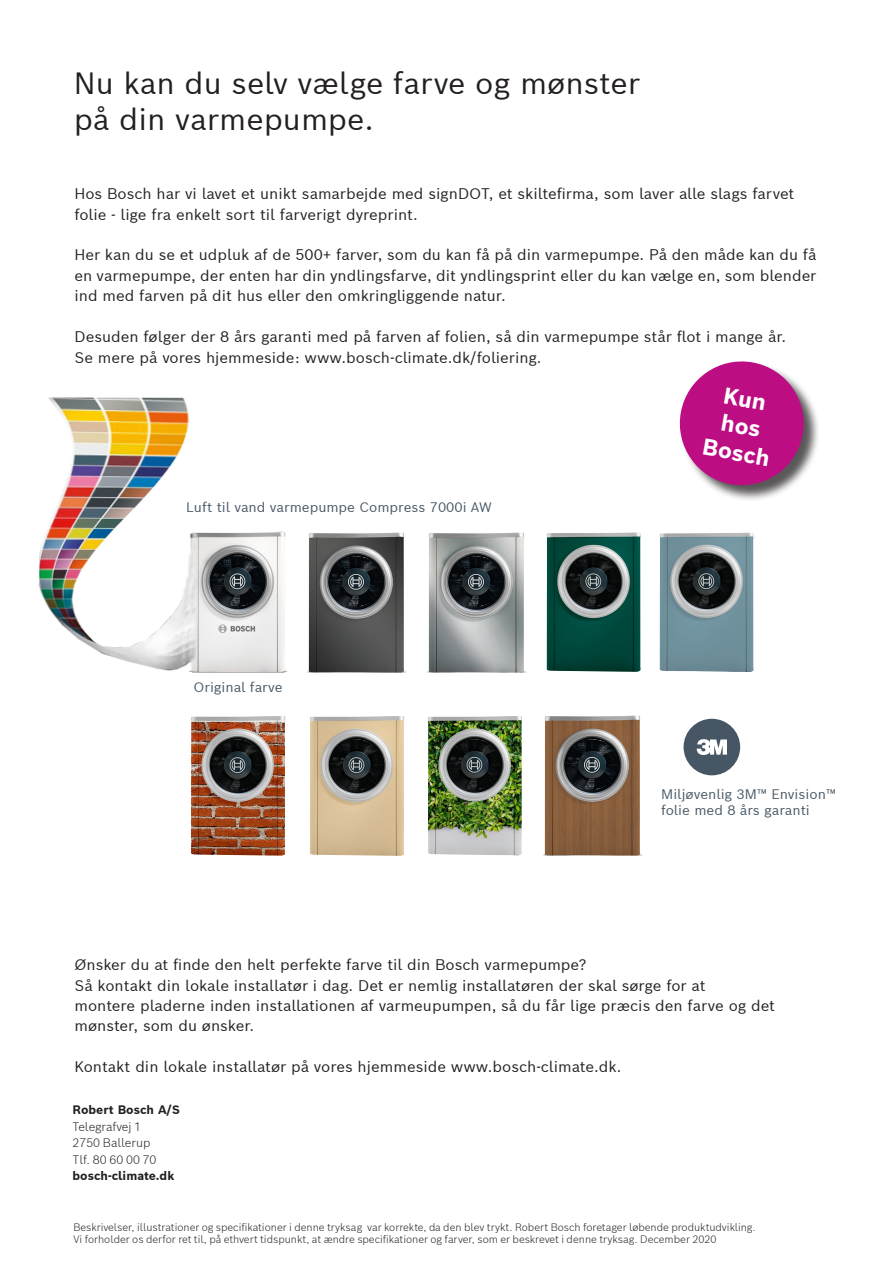
<style>
.page{position:relative;width:893px;height:1263px;background:#fff}
.page>*{position:absolute;margin:0;border:0;box-sizing:border-box;transform-origin:0 0}
.t1{font:30px/36px "Bosch Sans";color:#231f20}
.t2{font:700 22.5px "Bosch Sans";color:#fff}
.t3{font:15px/20.4px "Bosch Sans";color:#231f20;text-align:justify}
.t4{font:13.5px/16.2px "Bosch Sans";color:#465664}
.t5{font:300 12px "Bosch Sans";color:#231f20}
.t6{font:700 12px "Bosch Sans";color:#231f20}
.Caption_7_5_4_Black{font:300 10.5px "Bosch Sans";color:#231f20}
</style>
<div class="page">
<img style="left:543px;top:715px;width:99px;height:140px">
<img style="left:310px;top:716px;width:94px;height:140px">
<img style="left:546px;top:532px;width:95px;height:140px">
<img style="left:427px;top:532px;width:99px;height:140px">
<img style="left:307px;top:532px;width:99px;height:140px">
<img style="left:198px;top:531px;width:90px;height:142px">
<img style="left:39px;top:398px;width:159px;height:275px">
<img style="left:428px;top:716px;width:94px;height:139px">
<img style="left:659px;top:533px;width:95px;height:139px">
<img style="left:191px;top:716px;width:95px;height:140px">
<div style="left:680px;top:362px;width:140px;height:140px;background:#231f20;opacity:.75"></div>
<div style="left:684px;top:719px;width:56px;height:56px;background:#465664;border-radius:50%"></div>
<svg style="left:697px;top:739px;width:30px;height:16px"></svg>
<svg style="left:679px;top:361px;width:130px;height:129px"></svg>
<p class="t1" style="left:74px;top:64px;width:568px">Nu kan du selv vælge farve og mønster på din varmepumpe.</p>
<p class="t3" style="left:74px;top:183px;width:721px">Hos Bosch har vi lavet et unikt samarbejde med signDOT, et skiltefirma, som laver alle slags farvet</p>
<p class="t3" style="left:74px;top:203px;width:345px">folie - lige fra enkelt sort til farverigt dyreprint.</p>
<p class="t3" style="left:74px;top:244px;width:744px">Her kan du se et udpluk af de 500+ farver, som du kan få på din varmepumpe. På den måde kan du få en varmepumpe, der enten har din yndlingsfarve, dit yndlingsprint eller du kan vælge en, som blender ind med farven på dit hus eller den omkringliggende natur.</p>
<p class="t3" style="left:74px;top:326px;width:713px">Desuden følger der 8 års garanti med på farven af folien, så din varmepumpe står flot i mange år.</p>
<p class="t3" style="left:74px;top:346px;width:469px">Se mere på vores hjemmeside: www.bosch-climate.dk/foliering.</p>
<p class="t4" style="left:186px;top:499px;width:307px">Luft til vand varmepumpe Compress 7000i AW</p>
<p class="t4" style="left:194px;top:679px;width:91px">Original farve</p>
<p class="t2" style="left:705px;top:431px;width:70px;rotate:10deg">Bosch</p>
<p class="t4" style="left:661px;top:785px;width:176px">Miljøvenlig 3M™ Envision™ folie med 8 års garanti</p>
<p class="t3" style="left:74px;top:954px;width:514px">Ønsker du at finde den helt perfekte farve til din Bosch varmepumpe?</p>
<p class="t3" style="left:74px;top:974px;width:633px">Så kontakt din lokale installatør i dag. Det er nemlig installatøren der skal sørge for at</p>
<p class="t3" style="left:74px;top:995px;width:702px">montere pladerne inden installationen af varmeupumpen, så du får lige præcis den farve og det</p>
<p class="t3" style="left:74px;top:1015px;width:181px">mønster, som du ønsker.</p>
<p class="t3" style="left:74px;top:1056px;width:548px">Kontakt din lokale installatør på vores hjemmeside www.bosch-climate.dk.</p>
<p class="t6" style="left:72px;top:1102px;width:109px">Robert Bosch A/S</p>
<p class="t5" style="left:72px;top:1118px;width:70px">Telegrafvej 1</p>
<p class="t5" style="left:72px;top:1135px;width:80px">2750 Ballerup</p>
<p class="t5" style="left:72px;top:1151px;width:86px">Tlf. 80 60 00 70</p>
<p class="t6" style="left:72px;top:1168px;width:103px">bosch-climate.dk</p>
<p class="Caption_7_5_4_Black" style="left:73px;top:1220px;width:684px">Beskrivelser, illustrationer og specifikationer i denne tryksag var korrekte, da den blev trykt. Robert Bosch foretager løbende produktudvikling.</p>
<p class="Caption_7_5_4_Black" style="left:73px;top:1233px;width:645px">Vi forholder os derfor ret til, på ethvert tidspunkt, at ændre specifikationer og farver, som er beskrevet i denne tryksag. December 2020</p>
</div>
